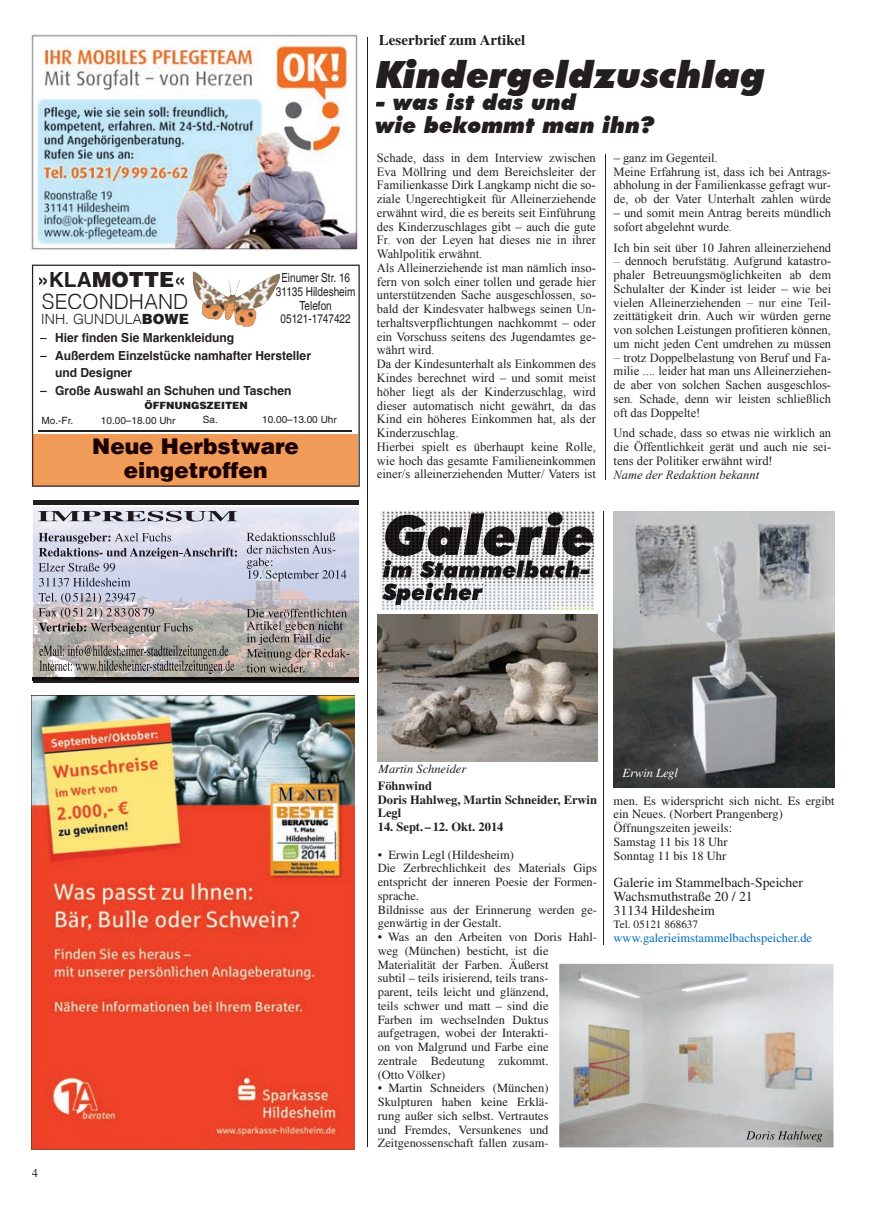
<style>
.page{position:relative;width:869px;height:1205px;background:#fff}
.page>*{position:absolute;margin:0;border:0;box-sizing:border-box;transform-origin:0 0}
.t1{font:italic 900 37.5px "Futura BT";color:#231f20}
.t2{font:italic 900 22.5px/22.5px "Futura BT";color:#231f20}
.t3{font:21.62px/23.9px "Switzerland Black Plain";color:#1b0000;text-align:center}
.t4{font:700 20.88px "Switzerland";color:#231f20}
.t5{font:20.88px "Switzerland Light Plain";color:#231f20}
.t6{font:700 15px "Times";color:#231f20}
.t7{font:14.12px "Switzerland Light Plain";color:#231f20}
.t8{font:13.75px/13.8px "Times";color:#231f20}
.t9{font:12.5px/13.8px "Times New Roman";color:#231f20}
.t10{font:12.5px/13.8px "Times";color:#231f20}
.t11{font:700 12.5px/17.5px "Switzerland";color:#231f20;scale:.96 1}
.t12{font:700 12.5px/13.8px "Times";color:#231f20}
.t13{font:12.5px/13.8px "Switzerland Plain";color:#231f20;text-align:center;scale:.8 1}
.t14{font:12.5px "Times";color:#006db8}
.t15{font:italic 12.5px "Times New Roman";color:#231f20}
.t16{font:italic 12.5px "Times";color:#231f20}
.t17{font:italic 12.5px "Times";color:#fff}
.t18{font:11.25px "Times";color:#231f20}
.t19{font:10px "Switzerland Plain";color:#231f20}
.t20{font:10px "Switzerland Black Plain";color:#231f20}
.s1{font-family:"Switzerland Black Plain";font-weight:400}
.s2{font-family:"Switzerland Black Plain"}
</style>
<div class="page">
<img style="left:31px;top:34px;width:328px;height:216px">
<hr style="left:366px;top:37px;width:1px;height:1109px;background:#231f20">
<img style="left:33px;top:507px;width:326px;height:173px">
<img style="left:39px;top:533px;width:72px;height:11px">
<img style="left:115px;top:533px;width:56px;height:8px">
<img style="left:39px;top:548px;width:63px;height:8px">
<img style="left:106px;top:548px;width:73px;height:11px">
<img style="left:183px;top:548px;width:54px;height:8px">
<img style="left:39px;top:563px;width:76px;height:9px">
<img style="left:39px;top:578px;width:91px;height:8px">
<img style="left:39px;top:593px;width:25px;height:10px">
<svg style="left:65px;top:593px;width:6px;height:8px"></svg>
<img style="left:73px;top:593px;width:62px;height:10px">
<img style="left:39px;top:608px;width:31px;height:10px">
<svg style="left:73px;top:608px;width:10px;height:8px"></svg>
<img style="left:87px;top:608px;width:25px;height:10px">
<svg style="left:114px;top:608px;width:11px;height:8px"></svg>
<img style="left:128px;top:608px;width:26px;height:9px">
<img style="left:39px;top:623px;width:48px;height:8px">
<img style="left:90px;top:623px;width:103px;height:11px">
<hr style="left:34px;top:500px;width:325px;height:4px;background:#231f20">
<img style="left:38px;top:511px;width:199px;height:10px">
<img style="left:246px;top:532px;width:89px;height:9px">
<img style="left:247px;top:545px;width:88px;height:9px">
<img style="left:247px;top:557px;width:25px;height:12px">
<svg style="left:248px;top:570px;width:10px;height:9px"></svg>
<img style="left:260px;top:570px;width:74px;height:11px">
<svg style="left:335px;top:570px;width:11px;height:8px"></svg>
<img style="left:246px;top:609px;width:101px;height:8px">
<img style="left:246px;top:621px;width:97px;height:11px">
<img style="left:246px;top:634px;width:84px;height:11px">
<img style="left:246px;top:649px;width:65px;height:11px">
<img style="left:314px;top:649px;width:35px;height:8px">
<img style="left:246px;top:664px;width:58px;height:8px">
<img style="left:39px;top:645px;width:189px;height:14px">
<img style="left:39px;top:661px;width:34px;height:10px">
<img style="left:75px;top:664px;width:14px;height:7px">
<img style="left:90px;top:660px;width:144px;height:14px">
<hr style="left:33px;top:680px;width:325px;height:2px;background:#231f20">
<img style="left:33px;top:678px;width:325px;height:2px">
<hr style="left:376px;top:93px;width:200px;height:3px;background:#231f20">
<img style="left:32px;top:695px;width:322px;height:454px">
<svg style="left:32px;top:265px;width:327px;height:222px"></svg>
<div style="left:32px;top:434px;width:326px;height:51px;background:#f19b58"></div>
<div style="left:94px;top:438px;width:204px;height:16px;background:#f19b58"></div>
<div style="left:124px;top:462px;width:142px;height:20px;background:#f19b58"></div>
<img style="left:559px;top:964px;width:274px;height:183px">
<img style="left:377px;top:615px;width:220px;height:146px">
<img style="left:613px;top:511px;width:221px;height:276px">
<img style="left:380px;top:510px;width:215px;height:100px">
<img style="left:385px;top:512px;width:207px;height:44px">
<img style="left:382px;top:560px;width:207px;height:18px">
<img style="left:382px;top:582px;width:100px;height:23px">
<img style="left:745px;top:1131px;width:76px;height:11px">
<hr style="left:605px;top:154px;width:1px;height:325px;background:#231f20">
<hr style="left:603px;top:511px;width:1px;height:433px;background:#231f20">
<h3 class="t4" style="left:37px;top:267px;width:150px">»KLA<span class="s1">MOTTE</span>«</h3>
<h3 class="t5" style="left:42px;top:288px;width:148px">SECONDHAND</h3>
<p class="t7" style="left:41px;top:310px;width:149px">INH. GUNDULA<span class="s2">BOWE</span></p>
<p class="t13" style="left:276px;top:271px;width:101px">Einumer Str. 16<br>31135 Hildesheim<br>Telefon<br>05121-1747422</p>
<p class="t11" style="left:40px;top:329px;width:203px">– Hier finden Sie Markenkleidung</p>
<p class="t11" style="left:55px;top:346px;width:268px;text-indent:-15px">– Außerdem Einzelstücke namhafter Hersteller und Designer</p>
<p class="t11" style="left:40px;top:381px;width:263px">– Große Auswahl an Schuhen und Taschen</p>
<p class="t20" style="left:144px;top:399px;width:105px">ÖFFNUNGSZEITEN</p>
<p class="t19" style="left:42px;top:414px;width:33px">Mo.-Fr.</p>
<p class="t19" style="left:101px;top:414px;width:76px">10.00–18.00 Uhr</p>
<p class="t19" style="left:203px;top:413px;width:17px">Sa.</p>
<p class="t19" style="left:262px;top:413px;width:76px">10.00–13.00 Uhr</p>
<h3 class="t3" style="left:92px;top:434px;width:208px">Neue Herbstware eingetroffen</h3>
<p class="t6" style="left:378px;top:31px;width:148px">Leserbrief zum Artikel</p>
<h1 class="t1" style="left:376px;top:52px;width:391px">Kindergeldzuschlag</h1>
<h2 class="t2" style="left:376px;top:91px;width:280px">- was ist das und<br>wie bekommt man ihn?</h2>
<p class="t9" style="left:613px;top:151px;width:219px">– ganz im Gegenteil.<br>Meine Erfahrung ist, dass ich bei Antrags&shy;abholung in der Familienkasse gefragt wur&shy;de, ob der Vater Unterhalt zahlen würde</p>
<p class="t9" style="left:613px;top:206px;width:219px">– und somit mein Antrag bereits mündlich sofort abgelehnt wurde.</p>
<p class="t9" style="left:613px;top:240px;width:219px">Ich bin seit über 10 Jahren alleinerziehend</p>
<p class="t9" style="left:613px;top:254px;width:219px;text-align:justify">– dennoch berufstätig. Aufgrund katastro&shy;phaler Betreuungsmöglichkeiten ab dem Schulalter der Kinder ist leider – wie bei vielen Alleinerziehenden – nur eine Teil&shy;zeittätigkeit drin. Auch wir würden gerne von solchen Leistungen profitieren können, um nicht jeden Cent umdrehen zu müssen</p>
<p class="t9" style="left:613px;top:350px;width:219px;text-align:justify">– trotz Doppelbelastung von Beruf und Fa&shy;milie .... leider hat man uns Alleinerziehen&shy;de aber von solchen Sachen ausgeschlos&shy;sen. Schade, denn wir leisten schließlich oft das Doppelte!</p>
<p class="t9" style="left:613px;top:426px;width:219px;text-align:justify">Und schade, dass so etwas nie wirklich an die Öffentlichkeit gerät und auch nie sei&shy;tens der Politiker erwähnt wird!</p>
<p class="t15" style="left:613px;top:466px;width:147px">Name der Redaktion bekannt</p>
<p class="t9" style="left:377px;top:151px;width:220px">Schade, dass in dem Interview zwischen Eva Möllring und dem Bereichsleiter der Familienkasse Dirk Langkamp nicht die so&shy;ziale Ungerechtigkeit für Alleinerziehende erwähnt wird, die es bereits seit Einführung des Kinderzuschlages gibt – auch die gute Fr. von der Leyen hat dieses nie in ihrer Wahlpolitik erwähnt.<br>Als Alleinerziehende ist man nämlich inso&shy;fern von solch einer tollen und gerade hier unterstützenden Sache ausgeschlossen, so&shy;bald der Kindesvater halbwegs seinen Un&shy;terhaltsverpflichtungen nachkommt – oder ein Vorschuss seitens des Jugendamtes ge&shy;währt wird.<br>Da der Kindesunterhalt als Einkommen des Kindes berechnet wird – und somit meist höher liegt als der Kinderzuschlag, wird dieser automatisch nicht gewährt, da das Kind ein höheres Einkommen hat, als der Kinderzuschlag.<br>Hierbei spielt es überhaupt keine Rolle, wie hoch das gesamte Familieneinkommen einer/s alleinerziehenden Mutter/ Vaters ist</p>
<p class="t10" style="left:32px;top:1166px;width:8px">4</p>
<p class="t16" style="left:378px;top:762px;width:89px">Martin Schneider</p>
<p class="t17" style="left:622px;top:766px;width:57px">Erwin Legl</p>
<p class="t12" style="left:377px;top:778px;width:221px">Föhnwind<br>Doris Hahlweg, Martin Schneider, Erwin<br>Legl</p>
<p class="t12" style="left:377px;top:819px;width:127px">14. Sept.–12. Okt. 2014</p>
<p class="t10" style="left:377px;top:847px;width:221px">• Erwin Legl (Hildesheim)<br>Die Zerbrechlichkeit des Materials Gips entspricht der inneren Poesie der Formen&shy;sprache.<br>Bildnisse aus der Erinnerung werden ge&shy;genwärtig in der Gestalt.</p>
<p class="t10" style="left:377px;top:930px;width:221px">• Was an den Arbeiten von Doris Hahl&shy;weg (München) besticht, ist die<br>Materialität der Farben. Äußerst<br>subtil – teils irisierend, teils trans-<br>parent, teils leicht und glänzend,<br>teils schwer und matt – sind die<br>Farben im wechselnden Duktus aufgetragen, wobei der Interakti-<br>on von Malgrund und Farbe eine<br>zentrale Bedeutung zukommt.<br>(Otto Völker)</p>
<p class="t10" style="left:377px;top:1081px;width:172px;text-align:justify">• Martin Schneiders (München)<br>Skulpturen haben keine Erklä&shy;rung außer sich selbst. Vertrautes und Fremdes, Versunkenes und Zeitgenossenschaft fallen zusam-</p>
<p class="t10" style="left:613px;top:793px;width:222px">men. Es widerspricht sich nicht. Es ergibt ein Neues. (Norbert Prangenberg)<br>Öffnungszeiten jeweils:<br>Samstag 11 bis 18 Uhr<br>Sonntag 11 bis 18 Uhr</p>
<p class="t8" style="left:613px;top:875px;width:191px">Galerie im Stammelbach-Speicher<br>Wachsmuthstraße 20 / 21<br>31134 Hildesheim</p>
<p class="t18" style="left:613px;top:918px;width:86px">Tel. 05121 868637</p>
<p class="t14" style="left:613px;top:931px;width:200px">www.galerieimstammelbachspeicher.de</p>
</div>
